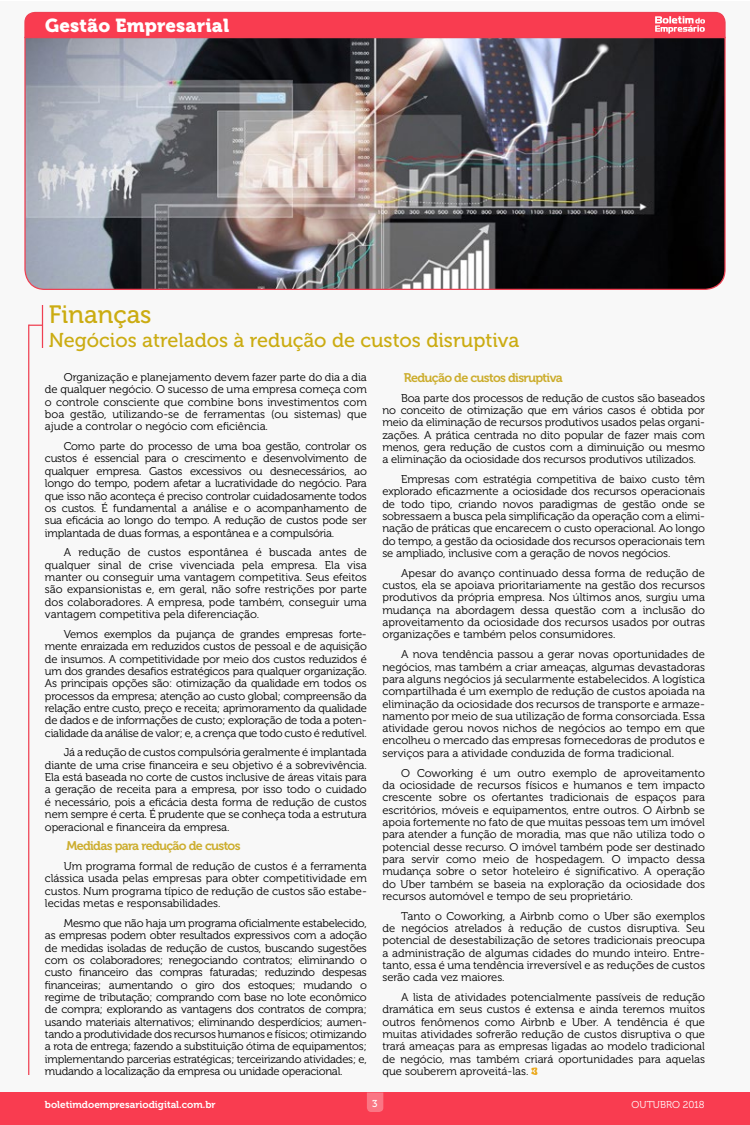
<style>
.page{position:relative;width:750px;height:1125px;background:#fff}
.page>*{position:absolute;margin:0;border:0;box-sizing:border-box;transform-origin:0 0}
.t1{font:25px "Museo 500";color:#cbac12}
.t2{font:20px "Museo 500";color:#cbac12}
.t3{font:18.75px "Museo 900";letter-spacing:.01em;color:#fff}
.t4{font:12.5px "Museo 700";letter-spacing:-.05em;color:#ccad2d}
.t5{font:11.25px/12.4px "Museo 300";letter-spacing:-.005em;color:#000;text-align:justify}
.t6{font:10px "Museo 700";color:#fff}
.t7{font:10px "Museo 300";color:#fff}
.t8{font:10px "Museo 500";color:#fff}
</style>
<div class="page">
<div style="left:0;top:1px;width:750px;height:1124px;background:#f8f8f8"></div>
<div style="left:0;top:1092px;width:750px;height:33px;background:#f93c50"></div>
<img style="left:24px;top:39px;width:702px;height:251px">
<svg style="left:367px;top:1092px;width:16px;height:20px"></svg>
<svg style="left:24px;top:11px;width:702px;height:28px;background:#f34759"></svg>
<svg style="left:531px;top:1067px;width:7px;height:8px"></svg>
<svg style="left:29px;top:325px;width:13px;height:1px"></svg>
<hr style="left:42px;top:305px;width:1px;height:43px;background:#ef4052">
<hr style="left:28px;top:325px;width:1px;height:750px;background:#ef4052">
<h3 class="t3" style="left:45px;top:15px;width:186px">Gestão Empresarial</h3>
<h1 class="t1" style="left:49px;top:300px;width:104px">Finanças</h1>
<h2 class="t2" style="left:49px;top:329px;width:472px">Negócios atrelados à redução de custos disruptiva</h2>
<p class="t5" style="left:45px;top:371px;width:323px;text-indent:19px">Organização e planejamento devem fazer parte do dia a dia de qualquer negócio. O sucesso de uma empresa começa com o controle consciente que combine bons investimentos com boa gestão, utilizando-se de ferramentas (ou sistemas) que ajude a controlar o negócio com eficiência.</p>
<p class="t5" style="left:45px;top:440px;width:323px;text-indent:19px">Como parte do processo de uma boa gestão, controlar os custos é essencial para o crescimento e desenvolvimento de qualquer empresa. Gastos excessivos ou desnecessários, ao longo do tempo, podem afetar a lucratividade do negócio. Para que isso não aconteça é preciso controlar cuidadosamente todos os custos. É fundamental a análise e o acompanhamento de sua eficácia ao longo do tempo. A redução de custos pode ser implantada de duas formas, a espontânea e a compulsória.</p>
<p class="t5" style="left:45px;top:547px;width:323px;text-indent:19px">A redução de custos espontânea é buscada antes de qualquer sinal de crise vivenciada pela empresa. Ela visa manter ou conseguir uma vantagem competitiva. Seus efeitos são expansionistas e, em geral, não sofre restrições por parte dos colaboradores. A empresa, pode também, conseguir uma vantagem competitiva pela diferenciação.</p>
<p class="t5" style="left:45px;top:628px;width:323px;text-indent:19px">Vemos exemplos da pujança de grandes empresas forte&shy;mente enraizada em reduzidos custos de pessoal e de aquisição de insumos. A competitividade por meio dos custos reduzidos é um dos grandes desafios estratégicos para qualquer organização.<br>As principais opções são: otimização da qualidade em todos os processos da empresa; atenção ao custo global; compreensão da relação entre custo, preço e receita; aprimoramento da qualidade de dados e de informações de custo; exploração de toda a poten&shy;cialidade da análise de valor; e, a crença que todo custo é redutível.</p>
<p class="t5" style="left:45px;top:747px;width:323px;text-indent:19px">Já a redução de custos compulsória geralmente é implantada diante de uma crise financeira e seu objetivo é a sobrevivência.<br>Ela está baseada no corte de custos inclusive de áreas vitais para a geração de receita para a empresa, por isso todo o cuidado é necessário, pois a eficácia desta forma de redução de custos nem sempre é certa. É prudente que se conheça toda a estrutura operacional e financeira da empresa.</p>
<p class="t4" style="left:66px;top:839px;width:176px">Medidas para redução de custos</p>
<p class="t5" style="left:45px;top:860px;width:323px;text-indent:19px">Um programa formal de redução de custos é a ferramenta clássica usada pelas empresas para obter competitividade em custos. Num programa típico de redução de custos são estabe&shy;lecidas metas e responsabilidades.</p>
<p class="t5" style="left:45px;top:917px;width:323px;text-indent:19px">Mesmo que não haja um programa oficialmente estabelecido, as empresas podem obter resultados expressivos com a adoção de medidas isoladas de redução de custos, buscando sugestões com os colaboradores; renegociando contratos; eliminando o custo financeiro das compras faturadas; reduzindo despesas financeiras; aumentando o giro dos estoques; mudando o regime de tributação; comprando com base no lote econômico de compra; explorando as vantagens dos contratos de compra; usando materiais alternativos; eliminando desperdícios; aumen&shy;tando a produtividade dos recursos humanos e físicos; otimizando a rota de entrega; fazendo a substituição ótima de equipamentos; implementando parcerias estratégicas; terceirizando atividades; e, mudando a localização da empresa ou unidade operacional.</p>
<p class="t4" style="left:404px;top:371px;width:160px">Redução de custos disruptiva</p>
<p class="t5" style="left:382px;top:392px;width:324px;text-indent:19px">Boa parte dos processos de redução de custos são baseados no conceito de otimização que em vários casos é obtida por meio da eliminação de recursos produtivos usados pelas organi&shy;zações. A prática centrada no dito popular de fazer mais com menos, gera redução de custos com a diminuição ou mesmo a eliminação da ociosidade dos recursos produtivos utilizados.</p>
<p class="t5" style="left:382px;top:473px;width:324px;text-indent:19px">Empresas com estratégia competitiva de baixo custo têm explorado eficazmente a ociosidade dos recursos operacionais de todo tipo, criando novos paradigmas de gestão onde se sobressaem a busca pela simplificação da operação com a elimi&shy;nação de práticas que encarecem o custo operacional. Ao longo do tempo, a gestão da ociosidade dos recursos operacionais tem se ampliado, inclusive com a geração de novos negócios.</p>
<p class="t5" style="left:382px;top:567px;width:324px;text-indent:19px">Apesar do avanço continuado dessa forma de redução de custos, ela se apoiava prioritariamente na gestão dos recursos produtivos da própria empresa. Nos últimos anos, surgiu uma mudança na abordagem dessa questão com a inclusão do aproveitamento da ociosidade dos recursos usados por outras organizações e também pelos consumidores.</p>
<p class="t5" style="left:382px;top:648px;width:324px;text-indent:19px">A nova tendência passou a gerar novas oportunidades de negócios, mas também a criar ameaças, algumas devastadoras para alguns negócios já secularmente estabelecidos. A logística compartilhada é um exemplo de redução de custos apoiada na eliminação da ociosidade dos recursos de transporte e armaze&shy;namento por meio de sua utilização de forma consorciada. Essa atividade gerou novos nichos de negócios ao tempo em que encolheu o mercado das empresas fornecedoras de produtos e serviços para a atividade conduzida de forma tradicional.</p>
<p class="t5" style="left:382px;top:767px;width:324px;text-indent:19px">O Coworking é um outro exemplo de aproveitamento da ociosidade de recursos físicos e humanos e tem impacto crescente sobre os ofertantes tradicionais de espaços para escritórios, móveis e equipamentos, entre outros. O Airbnb se apoia fortemente no fato de que muitas pessoas tem um imóvel para atender a função de moradia, mas que não utiliza todo o potencial desse recurso. O imóvel também pode ser destinado para servir como meio de hospedagem. O impacto dessa mudança sobre o setor hoteleiro é significativo. A operação do Uber também se baseia na exploração da ociosidade dos recursos automóvel e tempo de seu proprietário.</p>
<p class="t5" style="left:382px;top:910px;width:324px;text-indent:19px">Tanto o Coworking, a Airbnb como o Uber são exemplos de negócios atrelados à redução de custos disruptiva. Seu potencial de desestabilização de setores tradicionais preocupa a administração de algumas cidades do mundo inteiro. Entre&shy;tanto, essa é uma tendência irreversível e as reduções de custos serão cada vez maiores.</p>
<p class="t5" style="left:382px;top:991px;width:324px;text-indent:19px">A lista de atividades potencialmente passíveis de redução dramática em seus custos é extensa e ainda teremos muitos outros fenômenos como Airbnb e Uber. A tendência é que muitas atividades sofrerão redução de custos disruptiva o que trará ameaças para as empresas ligadas ao modelo tradicional de negócio, mas também criará oportunidades para aquelas que souberem aproveitá-las.</p>
<p class="t8" style="left:372px;top:1098px;width:7px">3</p>
<p class="t6" style="left:45px;top:1099px;width:172px">boletimdoempresariodigital.com.br</p>
<p class="t7" style="left:632px;top:1100px;width:75px">OUTUBRO 2018</p>
</div>
